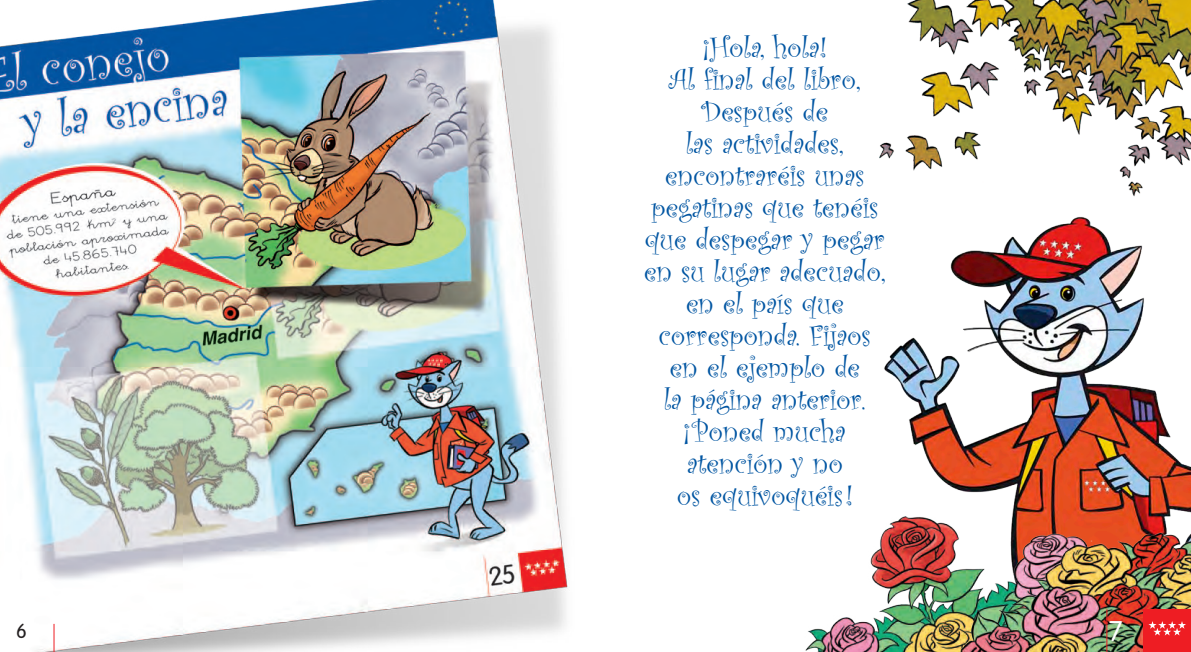
<style>
.page{position:relative;width:1191px;height:652px;background:#fff}
.page>*{position:absolute;margin:0;border:0;box-sizing:border-box;transform-origin:0 0}
.t1{font:30px/32px "Curlz";color:#0155a2;text-align:center}
.t2{font:300 28px "VAG Rounded Std";color:#fff}
.t3{font:300 20px "VAG Rounded Std";color:#231f20}
</style>
<div class="page">
<img style="left:0;top:0;width:568px;height:652px">
<img style="left:884px;top:216px;width:307px;height:309px">
<img style="left:805px;top:511px;width:346px;height:141px">
<img style="left:938px;top:525px;width:253px;height:127px">
<img style="left:879px;top:0;width:312px;height:197px">
<div style="left:1143px;top:609px;width:48px;height:43px;background:#ee1d23"></div>
<svg style="left:1148px;top:621px;width:38px;height:15px"></svg>
<hr style="left:1106px;top:609px;width:1px;height:43px;background:#ee1d23">
<svg style="left:54px;top:624px;width:1px;height:28px"></svg>
<p class="t1" style="left:644px;top:30px;width:243px">¡Hola, hola!<br>Al final del libro,<br>Después de<br>las actividades, encontraréis unas pegatinas que tenéis que despegar y pegar en su lugar adecuado, en el país que corresponda. Fijaos en el ejemplo de<br>la página anterior. ¡Poned mucha atención y no<br>os equivoquéis!</p>
<p class="t3" style="left:16px;top:619px;width:12px">6</p>
<p class="t2" style="left:1109px;top:615px;width:15px">7</p>
</div>
